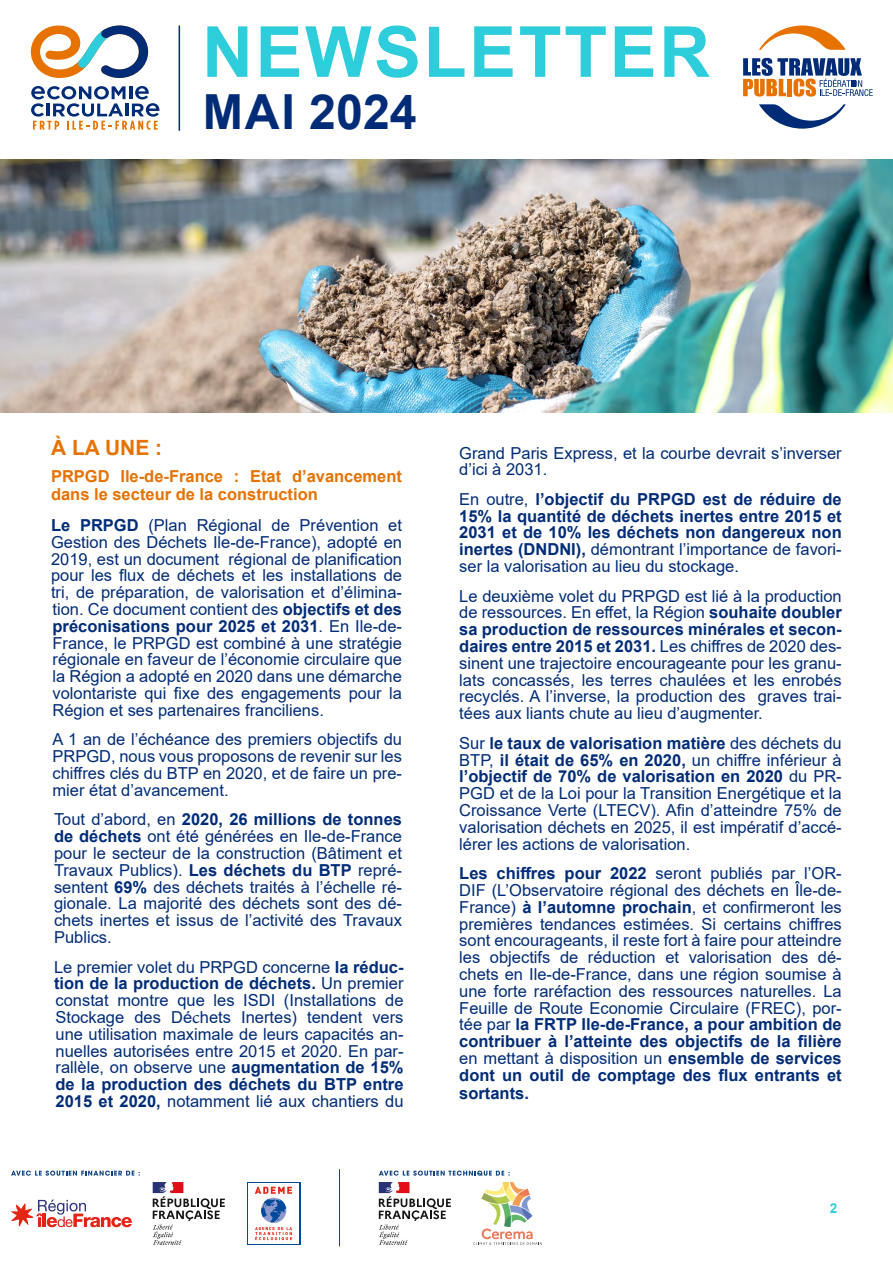
<style>
.page{position:relative;width:893px;height:1263px;background:#fff}
.page>*{position:absolute;margin:0;border:0;box-sizing:border-box;transform-origin:0 0}
.t1{font:700 70.5px "Arial";letter-spacing:.035em;color:#2ecddc}
.t2{font:700 48.45px "Arial";color:#002c77}
.t3{font:700 21px "Arial";color:#e67200}
.t4{font:16.5px/16.8px "Arial";color:#002c77;text-align:justify}
.t5{font:700 16.5px/16.8px "Arial";color:#002c77;text-align:justify}
.t6{font:700 16.5px/18.3px "Arial";color:#e67200}
.t7{font:700 13.5px "Arial";color:#2ecddc}
.s1{font-weight:700}
.s2{font-family:"Minion Pro";font-size:18px}
.s3{font-weight:400}
</style>
<div class="page">
<img style="left:0;top:159px;width:893px;height:253px">
<svg style="left:31px;top:86px;width:128px;height:44px"></svg>
<svg style="left:31px;top:26px;width:117px;height:52px"></svg>
<hr style="left:179px;top:26px;width:1px;height:105px;background:#002c77">
<svg style="left:759px;top:26px;width:87px;height:24px"></svg>
<svg style="left:759px;top:104px;width:87px;height:25px"></svg>
<svg style="left:743px;top:58px;width:130px;height:39px"></svg>
<hr style="left:339px;top:1169px;width:1px;height:77px;background:#0e4382">
<svg style="left:379px;top:1170px;width:131px;height:6px"></svg>
<svg style="left:379px;top:1182px;width:72px;height:63px"></svg>
<svg style="left:473px;top:1182px;width:69px;height:63px"></svg>
<svg style="left:11px;top:1170px;width:129px;height:6px"></svg>
<svg style="left:153px;top:1182px;width:72px;height:63px"></svg>
<svg style="left:255px;top:1187px;width:37px;height:53px"></svg>
<svg style="left:11px;top:1199px;width:121px;height:28px"></svg>
<h1 class="t1" style="left:202px;top:2px;width:509px">NEWSLETTER</h1>
<h2 class="t2" style="left:203px;top:78px;width:215px">MAI 2024</h2>
<p class="t3" style="left:51px;top:433px;width:113px">À LA UNE :</p>
<p class="t6" style="left:51px;top:467px;width:352px">PRPGD Ile-de-France : Etat d’avancement dans le secteur de la construction</p>
<p class="t4" style="left:51px;top:517px;width:353px"><span class="s1">Le PRPGD</span> (Plan Régional de Prévention et Gestion des Déchets Ile-de-France), adopté en 2019, est un document régional de planification pour les flux de déchets et les installations de tri, de préparation, de valorisation et d’élimina&shy;tion. Ce document contient des <span class="s1">objectifs et des préconisations pour 2025 et 2031</span>. En Ile-de-France, le PRPGD est combiné à une stratégie régionale en faveur de l’économie circulaire que la Région a adopté en 2020 dans une démarche volontariste qui fixe des engagements pour la Région et ses partenaires franciliens.</p>
<p class="t4" style="left:53px;top:731px;width:351px">A 1 an de l’échéance des premiers objectifs du PRPGD, nous vous proposons de revenir sur les chiffres clés du BTP en 2020, et de faire un pre&shy;mier état d’avancement.</p>
<p class="t4" style="left:54px;top:811px;width:350px">Tout d’abord, en <span class="s1">2020, 26 millions de tonnes de déchets</span> ont été générées en Ile-de-France pour le secteur de la construction (Bâtiment et Travaux Publics). <span class="s1">Les déchets du BTP</span> repré&shy;sentent <span class="s1">69%</span> des déchets traités à l’échelle ré&shy;gionale. La majorité des déchets sont des dé&shy;chets inertes et issus de l’activité des Travaux Publics.</p>
<p class="t4" style="left:54px;top:958px;width:351px">Le premier volet du PRPGD concerne <span class="s1">la réduc&shy;tion de la production de déchets.</span> Un premier constat montre que les ISDI (Installations de Stockage des Dé<span class="s2">c</span>hets Inertes) tendent vers une utilisation maximale de leurs capacités an&shy;nuelles autorisées entre 2015 et 2020. En par&shy;rallèle, on observe une <span class="s1">augmentation de 15% de la production des déchets du BTP entre 2015 et 2020,</span> notamment lié aux chantiers du</p>
<p class="t4" style="left:459px;top:444px;width:384px">Grand Paris Express, et la courbe devrait s’inverser d’ici à 2031.</p>
<p class="t5" style="left:459px;top:491px;width:384px"><span class="s3">En outre,</span> l’objectif du PRPGD est de réduire de 15% la quantité de déchets inertes entre 2015 et 2031 et de 10% les déchets non dangereux non inertes (DNDNI), <span class="s3">démontrant l’importance de favori&shy;ser la valorisation au lieu du stockage.</span></p>
<p class="t4" style="left:459px;top:587px;width:384px">Le deuxième volet du PRPGD est lié à la production de ressources. En effet, la Région <span class="s1">souhaite doubler sa production de ressources minérales et secon&shy;daires entre 2015 et 2031.</span> Les chiffres de 2020 des&shy;sinent une trajectoire encourageante pour les granu&shy;lats concassés, les terres chaulées et les enrobés recyclés. A l’inverse, la production des graves trai&shy;tées aux liants chute au lieu d’augmenter.</p>
<p class="t4" style="left:459px;top:734px;width:384px">Sur <span class="s1">le taux de valorisation matière</span> des déchets du BTP, <span class="s1">il était de 65% en 2020,</span> un chiffre inférieur à <span class="s1">l’objectif de 70% de valorisation en 2020</span> du PR-PGD et de la Loi pour la Transition Energétique et la Croissance Verte (LTECV). Afin d’atteindre 75% de valorisation déchets en 2025, il est impératif d’accé&shy;lérer les actions de valorisation.</p>
<p class="t4" style="left:459px;top:865px;width:384px"><span class="s1">Les chiffres pour 2022</span> seront publiés par l’OR-DIF (L’Observatoire régional des déchets en Île-de-France) <span class="s1">à l’automne prochain</span>, et confirmeront les premières tendances estimées. Si certains chiffres sont encourageants, il reste fort à faire pour atteindre les objectifs de réduction et valorisation des dé&shy;chets en Ile-de-France, dans une région soumise à une forte raréfaction des ressources naturelles. La Feuille de Route Economie Circulaire (FREC), por&shy;tée par <span class="s1">la FRTP Ile-de-France, a pour ambition de contribuer à l’atteinte des objectifs de la filière </span>en mettant à disposition un <span class="s1">ensemble de services dont un outil de comptage des flux entrants et</span></p>
<p class="t5" style="left:459px;top:1085px;width:71px">sortants.</p>
<p class="t7" style="left:830px;top:1199px;width:9px">2</p>
</div>
